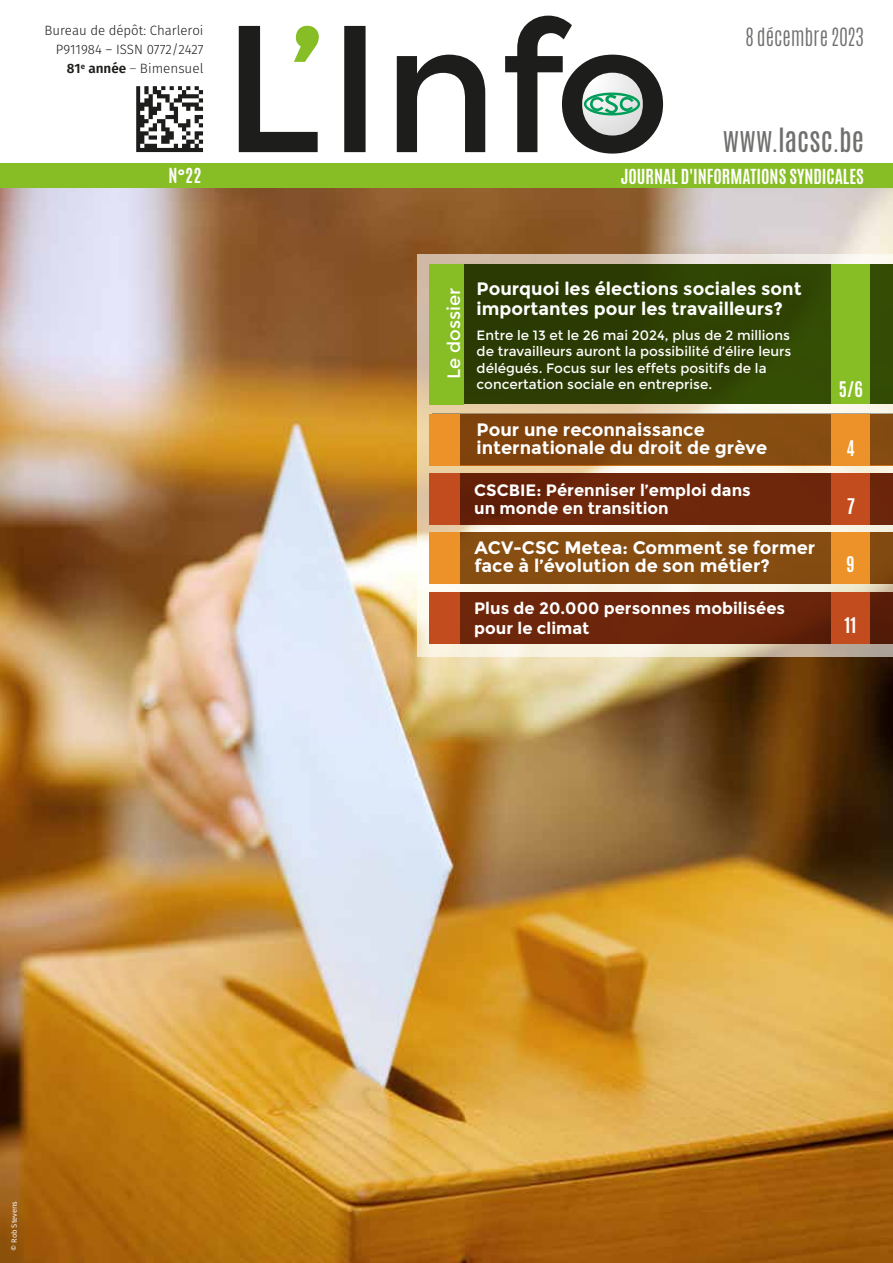
<style>
.page{position:relative;width:893px;height:1263px;background:#fff}
.page>*{position:absolute;margin:0;border:0;box-sizing:border-box;transform-origin:0 0}
.t1{font:27.9px "Antonio";letter-spacing:.01em;color:#70706f}
.t2{font:300 21px "Antonio";letter-spacing:.005em;color:#70706f}
.t3{font:700 18px/18px "Montserrat";color:#fff}
.t4{font:18px "Montserrat";color:#fff}
.t5{font:700 18px "Antonio";color:#fff}
.t6{font:700 17.25px "Antonio";color:#fff}
.t7{font:700 16.5px/18px "Montserrat";color:#fff}
.t8{font:13.5px/16.5px "Montserrat";color:#fff}
.t9{font:300 13.5px/18.9px "Fira Sans";color:#1d1d1b;text-align:right}
.t10{font:7.5px "Fira Sans";color:#fff}
.s1{font-weight:600}
.s2{font-weight:200}
</style>
<div class="page">
<img style="left:0;top:188px;width:893px;height:1075px">
<div style="left:0;top:164px;width:893px;height:24px;background:#87bd25"></div>
<svg style="left:344px;top:16px;width:319px;height:138px"></svg>
<svg style="left:239px;top:26px;width:80px;height:126px"></svg>
<img style="left:136px;top:86px;width:67px;height:67px">
<svg style="left:417px;top:254px;width:476px;height:402px"></svg>
<div style="left:460px;top:473px;width:433px;height:51px;background:linear-gradient(to right,#672209,#71290c)"></div>
<div style="left:460px;top:533px;width:433px;height:51px;background:#864c11"></div>
<div style="left:460px;top:414px;width:433px;height:51px;background:#844a10"></div>
<div style="left:460px;top:593px;width:433px;height:51px;background:linear-gradient(to right,#72290c,#602109)"></div>
<div style="left:832px;top:473px;width:38px;height:51px;background:#c24c1d"></div>
<div style="left:832px;top:532px;width:38px;height:51px;background:#ec9228"></div>
<div style="left:832px;top:414px;width:38px;height:51px;background:#ec9228"></div>
<div style="left:832px;top:593px;width:38px;height:51px;background:#c24c1d"></div>
<div style="left:429px;top:473px;width:31px;height:51px;background:#c24c1d"></div>
<div style="left:429px;top:532px;width:31px;height:51px;background:#ec9228"></div>
<div style="left:429px;top:414px;width:31px;height:51px;background:#ec9228"></div>
<div style="left:429px;top:593px;width:31px;height:51px;background:#c24c1d"></div>
<div style="left:460px;top:264px;width:433px;height:140px;background:linear-gradient(to bottom,#2d3f03,#2f4203)"></div>
<div style="left:832px;top:264px;width:38px;height:140px;background:#87bd25"></div>
<div style="left:429px;top:264px;width:34px;height:140px;background:#87bd25"></div>
<p class="t9" style="left:45px;top:21px;width:160px">Bureau de dépôt: Charleroi<br>P911984 – ISSN 0772/2427<br><span class="s1">81</span><sup>e</sup> <span class="s1">année</span> <span class="s2">–</span> Bimensuel</p>
<p class="t6" style="left:169px;top:163px;width:34px">N°22</p>
<p class="t10" style="left:9px;top:1251px;width:51px;rotate:-90deg">© Rob Stevens</p>
<p class="t2" style="left:746px;top:22px;width:120px">8 décembre 2023</p>
<h1 class="t1" style="left:723px;top:120px;width:142px">www.lacsc.be</h1>
<p class="t6" style="left:621px;top:164px;width:245px">JOURNAL D'INFORMATIONS SYNDICALES</p>
<p class="t4" style="left:443px;top:379px;width:93px;rotate:-90deg">Le dossier</p>
<p class="t3" style="left:477px;top:279px;width:326px;line-height:19.8px">Pourquoi les élections sociales sont importantes pour les travailleurs?</p>
<p class="t8" style="left:477px;top:327px;width:316px">Entre le 13 et le 26 mai 2024, plus de 2 millions de travailleurs auront la possibilité d’élire leurs délégués. Focus sur les effets positifs de la concertation sociale en entreprise.</p>
<p class="t3" style="left:477px;top:420px;width:292px">Pour une reconnaissance internationale du droit de grève</p>
<p class="t7" style="left:474px;top:481px;width:278px">CSCBIE: Pérenniser l’emploi dans un monde en transition</p>
<p class="t3" style="left:474px;top:538px;width:342px">ACV-CSC Metea: Comment se former face à l’évolution de son métier?</p>
<p class="t7" style="left:474px;top:598px;width:312px;line-height:19.8px">Plus de 20.000 personnes mobilisées pour le climat</p>
<p class="t5" style="left:839px;top:376px;width:25px">5/6</p>
<p class="t5" style="left:846px;top:435px;width:10px">4</p>
<p class="t5" style="left:847px;top:492px;width:10px">7</p>
<p class="t5" style="left:846px;top:551px;width:10px">9</p>
<p class="t5" style="left:845px;top:612px;width:13px">11</p>
</div>
